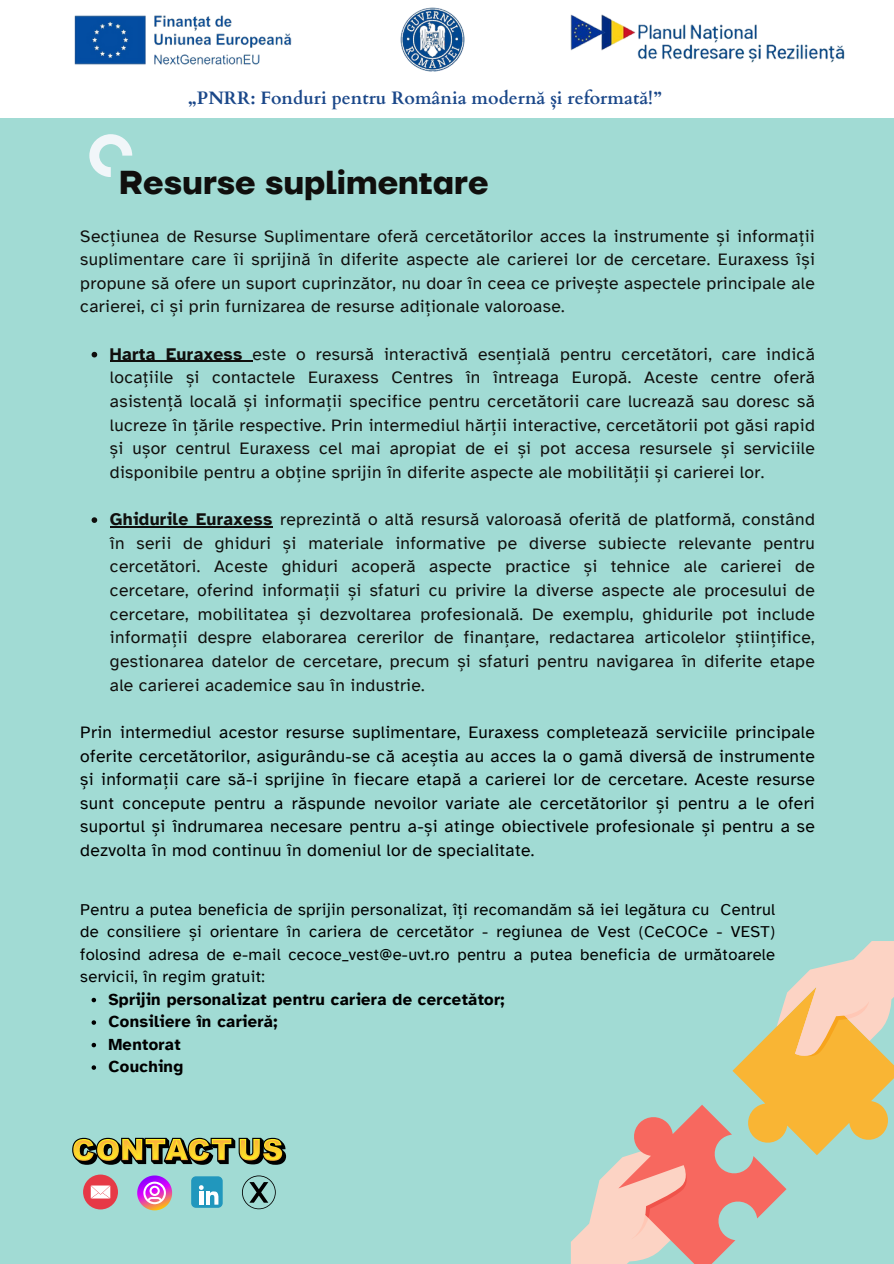
<style>
.page{position:relative;width:894px;height:1264px;background:#fff}
.page>*{position:absolute;margin:0;border:0;box-sizing:border-box;transform-origin:0 0}
.t1{font:700 33px "TT Firs Neue";color:#100f0d}
.t2{font:700 18px "Cardo";color:#1a4789}
.t3{font:17.4px/23.7px "Atkinson Hyperlegible";letter-spacing:.02em;color:#100f0d;text-align:justify}
.t4{font:17.4px/23.7px "Atkinson Hyperlegible";letter-spacing:.02em;color:#000;text-align:justify}
.t5{font:16.5px/22.5px "Atkinson Hyperlegible";letter-spacing:.02em;color:#000;text-align:justify}
.t6{font:700 16.5px "Atkinson Hyperlegible";letter-spacing:.02em;color:#000}
.s1{font-weight:700}
</style>
<div class="page">
<div style="left:0;top:118px;width:893px;height:1145px;background:#a1dbd4"></div>
<svg style="left:89px;top:134px;width:43px;height:43px"></svg>
<svg style="left:92px;top:352px;width:5px;height:5px"></svg>
<hr style="left:110px;top:361px;width:133px;height:1px;background:#100f0d">
<svg style="left:92px;top:517px;width:5px;height:6px"></svg>
<hr style="left:110px;top:526px;width:163px;height:1px;background:#100f0d">
<img style="left:74px;top:15px;width:218px;height:50px">
<img style="left:400px;top:8px;width:64px;height:64px">
<img style="left:570px;top:15px;width:275px;height:48px">
<svg style="left:570px;top:941px;width:323px;height:322px"></svg>
<svg style="left:72px;top:1137px;width:214px;height:27px"></svg>
<svg style="left:137px;top:1175px;width:35px;height:35px"></svg>
<div style="left:191px;top:1176px;width:32px;height:31px;background:#2197bd;border-radius:5px"></div>
<svg style="left:199px;top:1185px;width:20px;height:19px"></svg>
<svg style="left:242px;top:1175px;width:34px;height:34px"></svg>
<div style="left:83px;top:1174px;width:35px;height:35px;background:#e63946;border-radius:50%"></div>
<svg style="left:91px;top:1185px;width:19px;height:13px"></svg>
<svg style="left:92px;top:997px;width:4px;height:5px"></svg>
<svg style="left:92px;top:1020px;width:4px;height:4px"></svg>
<svg style="left:92px;top:1042px;width:4px;height:5px"></svg>
<svg style="left:92px;top:1065px;width:4px;height:4px"></svg>
<p class="t2" style="left:188px;top:87px;width:474px">„PNRR: Fonduri pentru România modernă și reformată!”</p>
<p class="t1" style="left:119px;top:163px;width:371px">Resurse suplimentare</p>
<p class="t3" style="left:80px;top:224px;width:735px">Secțiunea de Resurse Suplimentare oferă cercetătorilor acces la instrumente și informații suplimentare care îi sprijină în diferite aspecte ale carierei lor de cercetare. Euraxess își propune să ofere un suport cuprinzător, nu doar în ceea ce privește aspectele principale ale carierei, ci și prin furnizarea de resurse adiționale valoroase.</p>
<p class="t3" style="left:110px;top:342px;width:706px"><span class="s1">Harta Euraxess</span> este o resursă interactivă esențială pentru cercetători, care indică locațiile și contactele Euraxess Centres în întreaga Europă. Aceste centre oferă asistență locală și informații specifice pentru cercetătorii care lucrează sau doresc să lucreze în țările respective. Prin intermediul hărții interactive, cercetătorii pot găsi rapid și ușor centrul Euraxess cel mai apropiat de ei și pot accesa resursele și serviciile disponibile pentru a obține sprijin în diferite aspecte ale mobilității și carierei lor.</p>
<p class="t3" style="left:110px;top:507px;width:706px"><span class="s1">Ghidurile Euraxess</span> reprezintă o altă resursă valoroasă oferită de platformă, constând în serii de ghiduri și materiale informative pe diverse subiecte relevante pentru cercetători. Aceste ghiduri acoperă aspecte practice și tehnice ale carierei de cercetare, oferind informații și sfaturi cu privire la diverse aspecte ale procesului de cercetare, mobilitatea și dezvoltarea profesională. De exemplu, ghidurile pot include informații despre elaborarea cererilor de finanțare, redactarea articolelor științifice, gestionarea datelor de cercetare, precum și sfaturi pentru navigarea în diferite etape ale carierei academice sau în industrie.</p>
<h2 class="t4" style="left:80px;top:720px;width:735px">Prin intermediul acestor resurse suplimentare, Euraxess completează serviciile principale oferite cercetătorilor, asigurându-se că aceștia au acces la o gamă diversă de instrumente și informații care să-i sprijine în fiecare etapă a carierei lor de cercetare. Aceste resurse sunt concepute pentru a răspunde nevoilor variate ale cercetătorilor și pentru a le oferi suportul și îndrumarea necesare pentru a-și atinge obiectivele profesionale și pentru a se dezvolta în mod continuu în domeniul lor de specialitate.</h2>
<p class="t5" style="left:80px;top:897px;width:696px">Pentru a putea beneficia de sprijin personalizat, îți recomandăm să iei legătura cu Centrul de consiliere și orientare în cariera de cercetător - regiunea de Vest (CeCOCe - VEST) folosind adresa de e-mail cecoce_vest@e-uvt.ro pentru a putea beneficia de următoarele servicii, în regim gratuit:</p>
<p class="t6" style="left:108px;top:988px;width:397px">Sprijin personalizat pentru cariera de cercetător;</p>
<p class="t6" style="left:108px;top:1011px;width:170px">Consiliere în carieră;</p>
<p class="t6" style="left:108px;top:1033px;width:74px">Mentorat</p>
<p class="t6" style="left:108px;top:1056px;width:76px">Couching</p>
</div>
